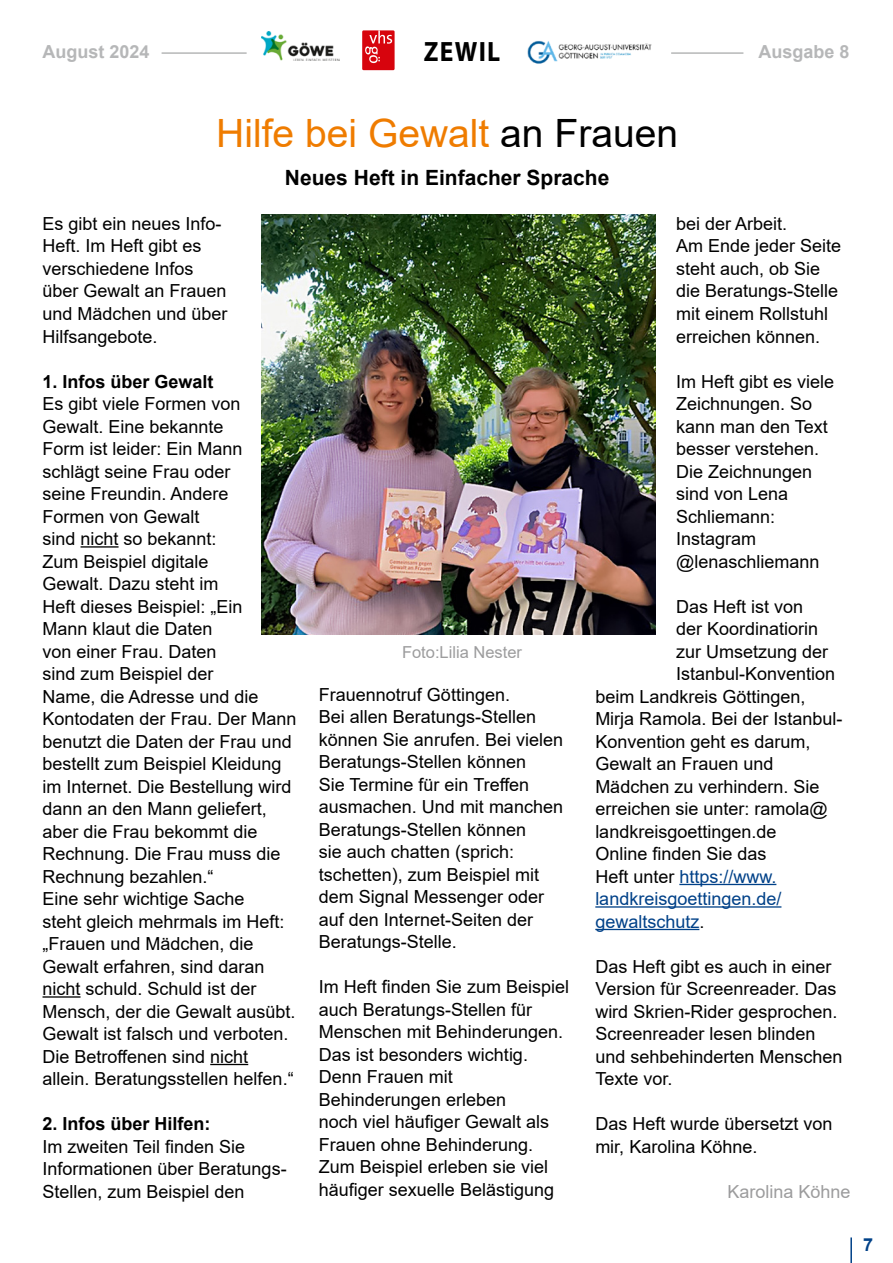
<style>
.page{position:relative;width:893px;height:1263px;background:#fff}
.page>*{position:absolute;margin:0;border:0;box-sizing:border-box;transform-origin:0 0}
.t1{font:39px "Arial";color:#ef7c00}
.t2{font:700 28.05px "Myriad Pro";letter-spacing:.05em;color:#000;scale:.91 1}
.t3{font:700 21px "Arial";color:#000}
.t4{font:18px/22.5px "Arial";color:#000}
.t5{font:18px "Arial";color:#004188}
.t6{font:700 18px "Arial";color:#000}
.t7{font:700 18px "Arial";color:#b6b7b8}
.t8{font:18px "Arial";color:#9c9c9d}
.t9{font:700 18px "Arial";color:#004188}
.t10{font:16.5px "Arial";color:#9c9c9d}
.s1{color:#000}
</style>
<div class="page">
<hr style="left:850px;top:1237px;width:2px;height:26px;background:#004188">
<hr style="left:81px;top:546px;width:38px;height:2px;background:#000">
<hr style="left:43px;top:996px;width:38px;height:2px;background:#000">
<hr style="left:210px;top:1064px;width:38px;height:1px;background:#000">
<hr style="left:679px;top:884px;width:97px;height:1px;background:#004188">
<hr style="left:595px;top:906px;width:186px;height:2px;background:#004188">
<hr style="left:595px;top:929px;width:104px;height:1px;background:#004188">
<hr style="left:162px;top:52px;width:85px;height:2px;background:#b6b7b8">
<hr style="left:671px;top:52px;width:72px;height:2px;background:#b6b7b8">
<img style="left:261px;top:32px;width:78px;height:29px">
<div style="left:362px;top:31px;width:33px;height:39px;background:#d7040d"></div>
<svg style="left:365px;top:31px;width:27px;height:32px"></svg>
<img style="left:527px;top:41px;width:125px;height:23px">
<img style="left:262px;top:215px;width:393px;height:420px">
<p class="t7" style="left:43px;top:39px;width:109px">August 2024</p>
<h2 class="t2" style="left:424px;top:33px;width:86px">ZEWIL</h2>
<p class="t7" style="left:758px;top:39px;width:93px">Ausgabe 8</p>
<h1 class="t1" style="left:216px;top:107px;width:463px">Hilfe bei Gewalt <span class="s1">an Frauen</span></h1>
<p class="t3" style="left:285px;top:163px;width:326px">Neues Heft in Einfacher Sprache</p>
<p class="t4" style="left:43px;top:212px;width:187px">Es gibt ein neues Info-<br>Heft. Im Heft gibt es verschiedene Infos über Gewalt an Frauen und Mädchen und über<br>Hilfsangebote.</p>
<p class="t6" style="left:43px;top:368px;width:173px">1. Infos über Gewalt</p>
<p class="t4" style="left:43px;top:392px;width:256px">Es gibt viele Formen von<br>Gewalt. Eine bekannte<br>Form ist leider: Ein Mann schlägt seine Frau oder<br>seine Freundin. Andere<br>Formen von Gewalt<br>sind nicht so bekannt:<br>Zum Beispiel digitale<br>Gewalt. Dazu steht im<br>Heft dieses Beispiel: „Ein<br>Mann klaut die Daten<br>von einer Frau. Daten<br>sind zum Beispiel der<br>Name, die Adresse und die<br>Kontodaten der Frau. Der Mann benutzt die Daten der Frau und bestellt zum Beispiel Kleidung im Internet. Die Bestellung wird dann an den Mann geliefert, aber die Frau bekommt die<br>Rechnung. Die Frau muss die<br>Rechnung bezahlen.“<br>Eine sehr wichtige Sache<br>steht gleich mehrmals im Heft: „Frauen und Mädchen, die<br>Gewalt erfahren, sind daran nicht schuld. Schuld ist der<br>Mensch, der die Gewalt ausübt.<br>Gewalt ist falsch und verboten.<br>Die Betroffenen sind nicht allein. Beratungsstellen helfen.“</p>
<p class="t6" style="left:43px;top:1111px;width:170px">2. Infos über Hilfen:</p>
<p class="t4" style="left:43px;top:1135px;width:246px">Im zweiten Teil finden Sie<br>Informationen über Beratungs-<br>Stellen, zum Beispiel den</p>
<p class="t4" style="left:676px;top:212px;width:167px">bei der Arbeit.<br>Am Ende jeder Seite steht auch, ob Sie die Beratungs-Stelle mit einem Rollstuhl erreichen können.</p>
<p class="t4" style="left:676px;top:370px;width:160px">Im Heft gibt es viele<br>Zeichnungen. So kann man den Text besser verstehen.<br>Die Zeichnungen sind von Lena<br>Schliemann:<br>Instagram @lenaschliemann</p>
<p class="t4" style="left:676px;top:595px;width:129px">Das Heft ist von</p>
<p class="t4" style="left:676px;top:617px;width:144px">der Koordinatiorin</p>
<p class="t4" style="left:676px;top:640px;width:154px">zur Umsetzung der</p>
<p class="t4" style="left:676px;top:662px;width:161px">Istanbul-Konvention</p>
<p class="t4" style="left:595px;top:685px;width:212px">beim Landkreis Göttingen,</p>
<p class="t4" style="left:595px;top:707px;width:249px">Mirja Ramola. Bei der Istanbul-</p>
<p class="t4" style="left:595px;top:730px;width:217px">Konvention geht es darum,</p>
<p class="t4" style="left:595px;top:752px;width:180px">Gewalt an Frauen und</p>
<p class="t4" style="left:595px;top:775px;width:226px">Mädchen zu verhindern. Sie</p>
<p class="t4" style="left:595px;top:797px;width:234px">erreichen sie unter: ramola@</p>
<p class="t4" style="left:595px;top:820px;width:183px">landkreisgoettingen.de</p>
<p class="t4" style="left:595px;top:842px;width:173px">Online finden Sie das</p>
<p class="t5" style="left:595px;top:864px;width:183px"><span class="s1">Heft unter</span> https://www.</p>
<p class="t5" style="left:595px;top:886px;width:188px">landkreisgoettingen.de/</p>
<p class="t5" style="left:595px;top:909px;width:111px">gewaltschutz<span class="s1">.</span></p>
<p class="t4" style="left:595px;top:955px;width:249px">Das Heft gibt es auch in einer<br>Version für Screenreader. Das wird Skrien-Rider gesprochen.<br>Screenreader lesen blinden und sehbehinderten Menschen<br>Texte vor.</p>
<p class="t4" style="left:595px;top:1112px;width:239px">Das Heft wurde übersetzt von mir, Karolina Köhne.</p>
<p class="t8" style="left:727px;top:1179px;width:125px">Karolina Köhne</p>
<p class="t10" style="left:402px;top:640px;width:122px">Foto:Lilia Nester</p>
<p class="t4" style="left:319px;top:683px;width:246px">Frauennotruf Göttingen.<br>Bei allen Beratungs-Stellen können Sie anrufen. Bei vielen<br>Beratungs-Stellen können<br>Sie Termine für ein Treffen ausmachen. Und mit manchen<br>Beratungs-Stellen können<br>sie auch chatten (sprich: tschetten), zum Beispiel mit dem Signal Messenger oder auf den Internet-Seiten der<br>Beratungs-Stelle.</p>
<p class="t4" style="left:319px;top:975px;width:252px">Im Heft finden Sie zum Beispiel auch Beratungs-Stellen für<br>Menschen mit Behinderungen.<br>Das ist besonders wichtig.<br>Denn Frauen mit<br>Behinderungen erleben<br>noch viel häufiger Gewalt als<br>Frauen ohne Behinderung.<br>Zum Beispiel erleben sie viel häufiger sexuelle Belästigung</p>
<p class="t9" style="left:863px;top:1231px;width:12px">7</p>
</div>
